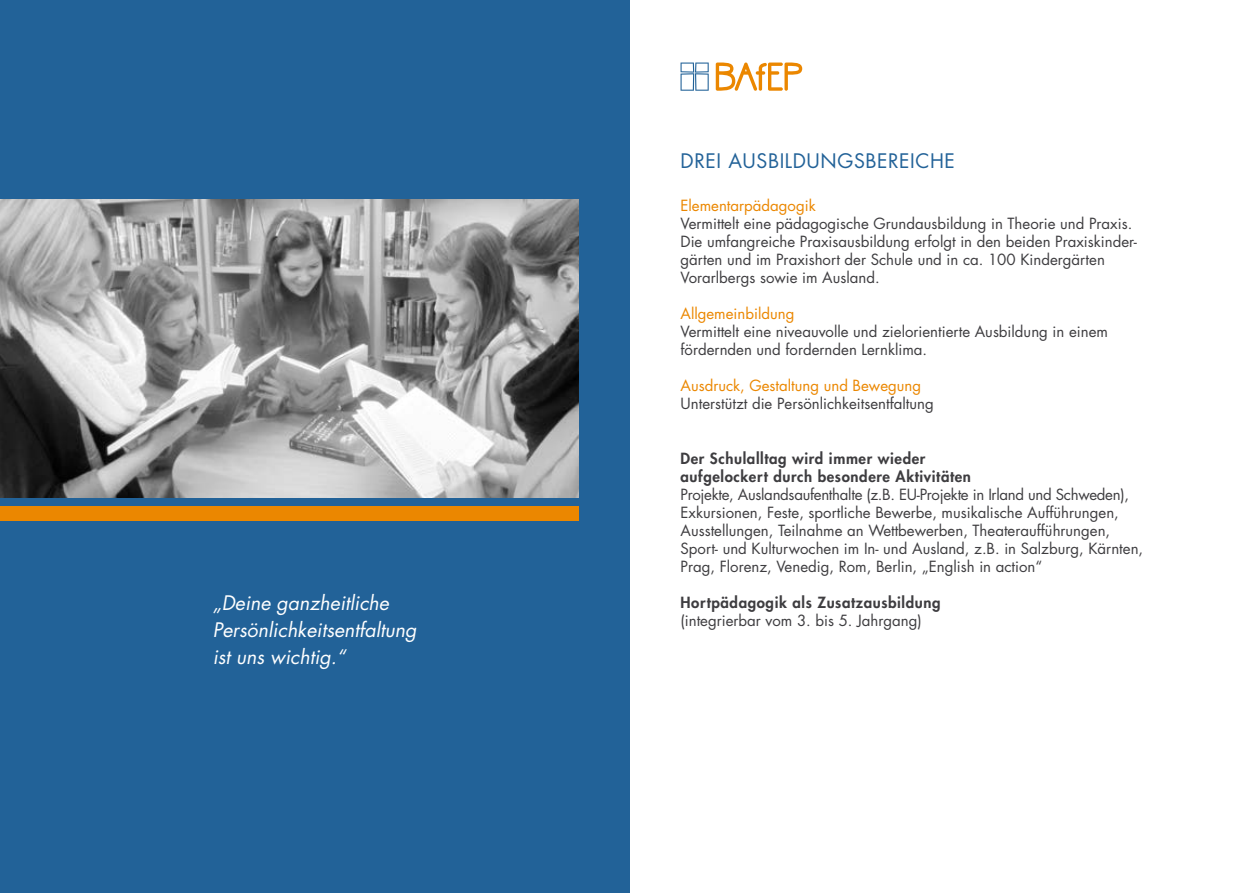
<style>
.page{position:relative;width:1259px;height:893px;background:#fff}
.page>*{position:absolute;margin:0;border:0;box-sizing:border-box;transform-origin:0 0}
.t1{font:italic 19.5px/27px "Futura LT";color:#fff}
.t2{font:19.5px "Futura LT";letter-spacing:.03em;color:#226298}
.t3{font:15px/18px "Futura LT";color:#3e3d40}
.t4{font:800 15px/18px "Futura LT";letter-spacing:.04em;color:#3e3d40}
.t5{font:15px "Futura LT";color:#eb8700}
</style>
<div class="page">
<div style="left:0;top:0;width:629px;height:893px;background:#226298"></div>
<img style="left:0;top:200px;width:578px;height:297px">
<div style="left:0;top:506px;width:578px;height:15px;background:#eb8700"></div>
<svg style="left:680px;top:63px;width:28px;height:28px"></svg>
<svg style="left:716px;top:63px;width:86px;height:28px"></svg>
<h1 class="t1" style="left:213px;top:590px;width:205px">„Deine ganzheitliche<br>Persönlichkeitsentfaltung ist uns wichtig.“</h1>
<h1 class="t2" style="left:680px;top:149px;width:276px">DREI AUSBILDUNGSBEREICHE</h1>
<p class="t5" style="left:680px;top:196px;width:137px">Elementarpädagogik</p>
<p class="t3" style="left:680px;top:215px;width:458px">Vermittelt eine pädagogische Grundausbildung in Theorie und Praxis.<br>Die umfangreiche Praxisausbildung erfolgt in den beiden Praxiskinder&shy;gärten und im Praxishort der Schule und in ca. 100 Kindergärten Vorarlbergs sowie im Ausland.</p>
<p class="t5" style="left:680px;top:304px;width:115px">Allgemeinbildung</p>
<p class="t3" style="left:680px;top:323px;width:429px">Vermittelt eine niveauvolle und zielorientierte Ausbildung in einem fördernden und fordernden Lernklima.</p>
<p class="t5" style="left:680px;top:376px;width:242px">Ausdruck, Gestaltung und Bewegung</p>
<p class="t3" style="left:680px;top:395px;width:255px">Unterstützt die Persönlichkeitsentfaltung</p>
<p class="t4" style="left:680px;top:449px;width:292px">Der Schulalltag wird immer wieder aufgelockert durch besondere Aktivitäten</p>
<p class="t3" style="left:680px;top:485px;width:464px">Projekte, Auslandsaufenthalte (z.B. EU-Projekte in Irland und Schweden), Exkursionen, Feste, sportliche Bewerbe, musikalische Aufführungen, Ausstellungen, Teilnahme an Wettbewerben, Theateraufführungen, Sport- und Kulturwochen im In- und Ausland, z.B. in Salzburg, Kärnten, Prag, Florenz, Venedig, Rom, Berlin, „English in action“</p>
<p class="t4" style="left:680px;top:593px;width:262px">Hortpädagogik als Zusatzausbildung</p>
<p class="t3" style="left:680px;top:611px;width:243px">(integrierbar vom 3. bis 5. Jahrgang)</p>
</div>
